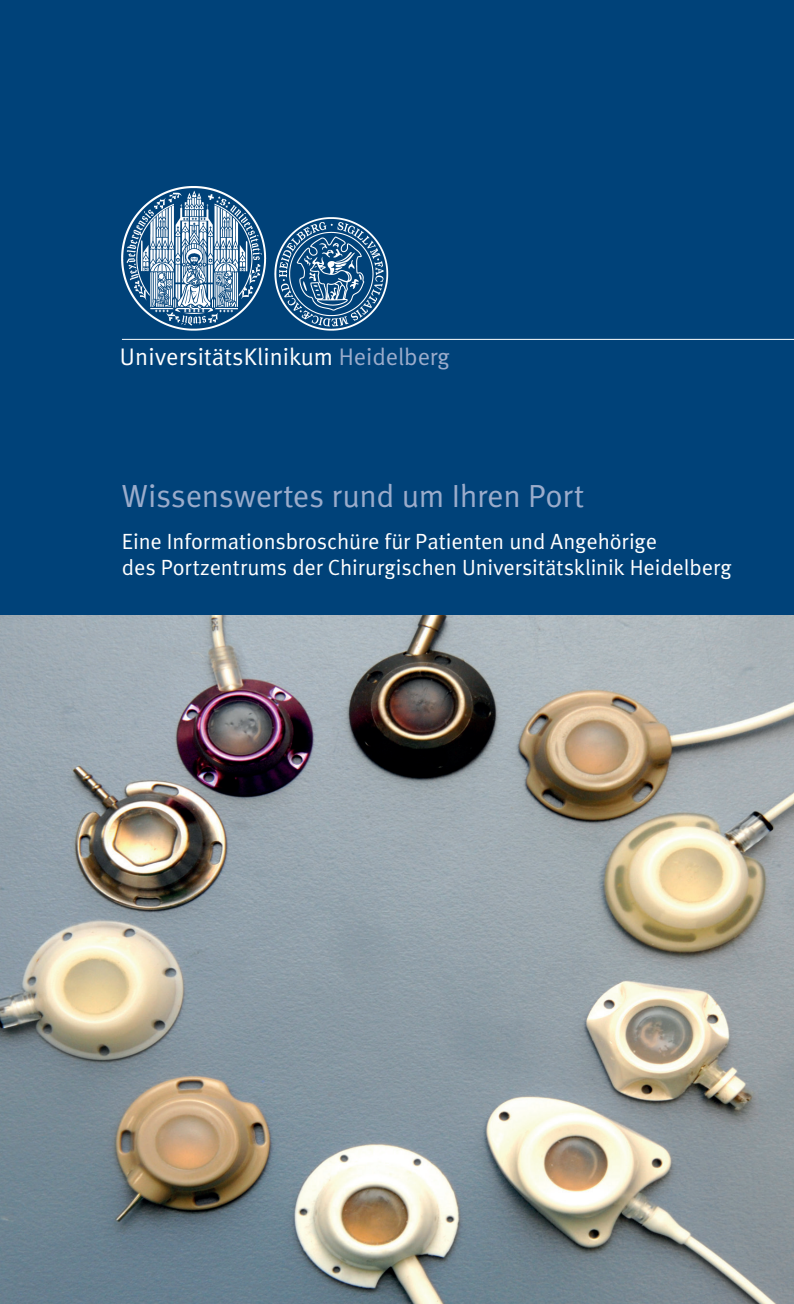
<style>
.page{position:relative;width:794px;height:1304px;background:#fff}
.page>*{position:absolute;margin:0;border:0;box-sizing:border-box;transform-origin:0 0}
.t1{font:32px "Meta Normal";letter-spacing:-.01em;color:#9baccb}
.t2{font:24px "Meta Normal";color:#fff}
.t3{font:22px/26.4px "Meta Normal";letter-spacing:-.005em;color:#fff}
.s1{color:#9baccb}
</style>
<div class="page">
<div style="left:0;top:0;width:794px;height:778px;background:#004279"></div>
<hr style="left:122px;top:339px;width:672px;height:1px;background:#fff">
<img style="left:121px;top:186px;width:268px;height:145px">
<img style="left:0;top:615px;width:794px;height:689px">
<p class="t2" style="left:120px;top:343px;width:331px">UniversitätsKlinikum <span class="s1">Heidelberg</span></p>
<h1 class="t1" style="left:122px;top:477px;width:463px">Wissenswertes rund um Ihren Port</h1>
<p class="t3" style="left:122px;top:528px;width:611px">Eine Informationsbroschüre für Patienten und Angehörige<br>des Portzentrums der Chirurgischen Universitätsklinik Heidelberg</p>
</div>
